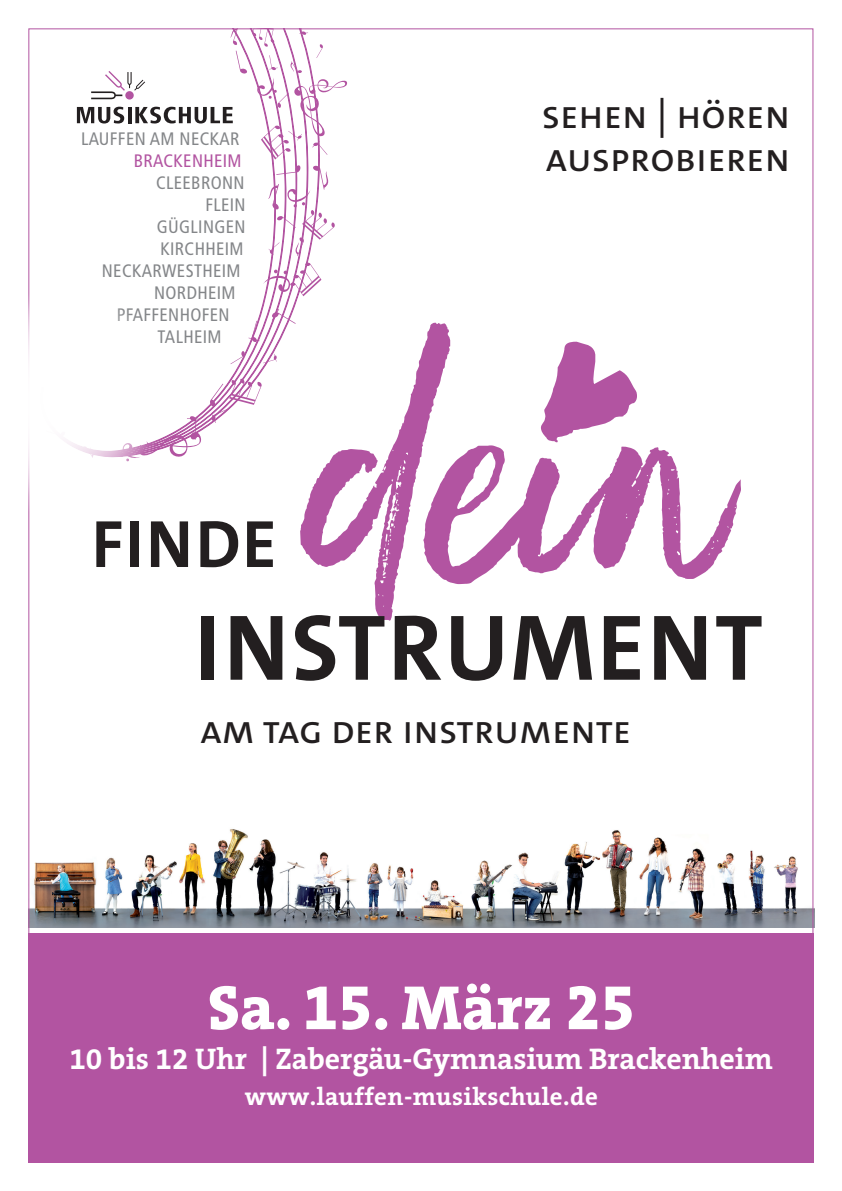
<style>
.page{position:relative;width:842px;height:1191px;background:#fff}
.page>*{position:absolute;margin:0;border:0;box-sizing:border-box;transform-origin:0 0}
.t1{font:700 94.2px "The Sans C4 s";letter-spacing:.025em;color:#231f20}
.t2{font:700 67.5px "The Sans C4 s";letter-spacing:.035em;color:#231f20}
.t3{font:800 63px "The Serif B W8";color:#fff}
.t4{font:40px/43px "The Sans C4 s";color:#231f20}
.t5{font:700 30px "The Serif B W7";color:#fff}
.t6{font:700 25px "The Serif B W7";letter-spacing:.02em;color:#fff}
.t7{font:condensed 18px "Frutiger LT Pro";letter-spacing:.02em;color:#848689}
.t8{font:condensed 18px "Frutiger LT Pro";letter-spacing:.02em;color:#b254a1}
</style>
<div class="page">
<div style="left:29px;top:933px;width:785px;height:229px;background:#b254a1"></div>
<img style="left:30px;top:810px;width:784px;height:117px">
<svg style="left:300px;top:323px;width:441px;height:297px"></svg>
<svg style="left:541px;top:342px;width:96px;height:100px"></svg>
<svg style="left:300px;top:159px;width:26px;height:299px"></svg>
<svg style="left:76px;top:30px;width:227px;height:425px"></svg>
<svg style="left:236px;top:51px;width:11px;height:23px"></svg>
<svg style="left:230px;top:30px;width:8px;height:15px"></svg>
<svg style="left:248px;top:321px;width:12px;height:21px"></svg>
<svg style="left:230px;top:351px;width:15px;height:13px"></svg>
<svg style="left:263px;top:354px;width:14px;height:9px"></svg>
<svg style="left:263px;top:263px;width:58px;height:33px"></svg>
<svg style="left:268px;top:165px;width:67px;height:91px"></svg>
<svg style="left:272px;top:309px;width:24px;height:15px"></svg>
<svg style="left:210px;top:378px;width:52px;height:45px"></svg>
<svg style="left:253px;top:30px;width:94px;height:129px"></svg>
<svg style="left:91px;top:71px;width:54px;height:28px"></svg>
<svg style="left:77px;top:107px;width:47px;height:16px"></svg>
<hr style="left:128px;top:107px;width:3px;height:16px;background:#231f20">
<svg style="left:135px;top:107px;width:98px;height:16px"></svg>
<svg style="left:28px;top:287px;width:174px;height:226px"></svg>
<p class="t7" style="left:81px;top:128px;width:160px">LAUFFEN AM NECKAR</p>
<p class="t8" style="left:134px;top:150px;width:109px">BRACKENHEIM</p>
<p class="t7" style="left:156px;top:172px;width:90px">CLEEBRONN</p>
<p class="t7" style="left:205px;top:194px;width:42px">FLEIN</p>
<p class="t7" style="left:157px;top:216px;width:90px">GÜGLINGEN</p>
<p class="t7" style="left:160px;top:238px;width:85px">KIRCHHEIM</p>
<p class="t7" style="left:102px;top:260px;width:140px">NECKARWESTHEIM</p>
<p class="t7" style="left:154px;top:282px;width:83px">NORDHEIM</p>
<p class="t7" style="left:117px;top:304px;width:114px">PFAFFENHOFEN</p>
<p class="t7" style="left:157px;top:326px;width:66px">TALHEIM</p>
<h2 class="t2" style="left:92px;top:501px;width:187px">FINDE</h2>
<h3 class="t4" style="left:542px;top:93px;width:250px">sehen | hören ausprobieren</h3>
<h1 class="t1" style="left:194px;top:587px;width:570px">INSTRUMENT</h1>
<h3 class="t4" style="left:200px;top:709px;width:432px">am tag der instrumente</h3>
<h3 class="t3" style="left:208px;top:965px;width:429px">Sa. 15. März 25</h3>
<h3 class="t5" style="left:69px;top:1039px;width:705px">10 bis 12 Uhr | Zabergäu-Gymnasium Brackenheim</h3>
<h3 class="t6" style="left:245px;top:1080px;width:355px">www.lauffen-musikschule.de</h3>
</div>
